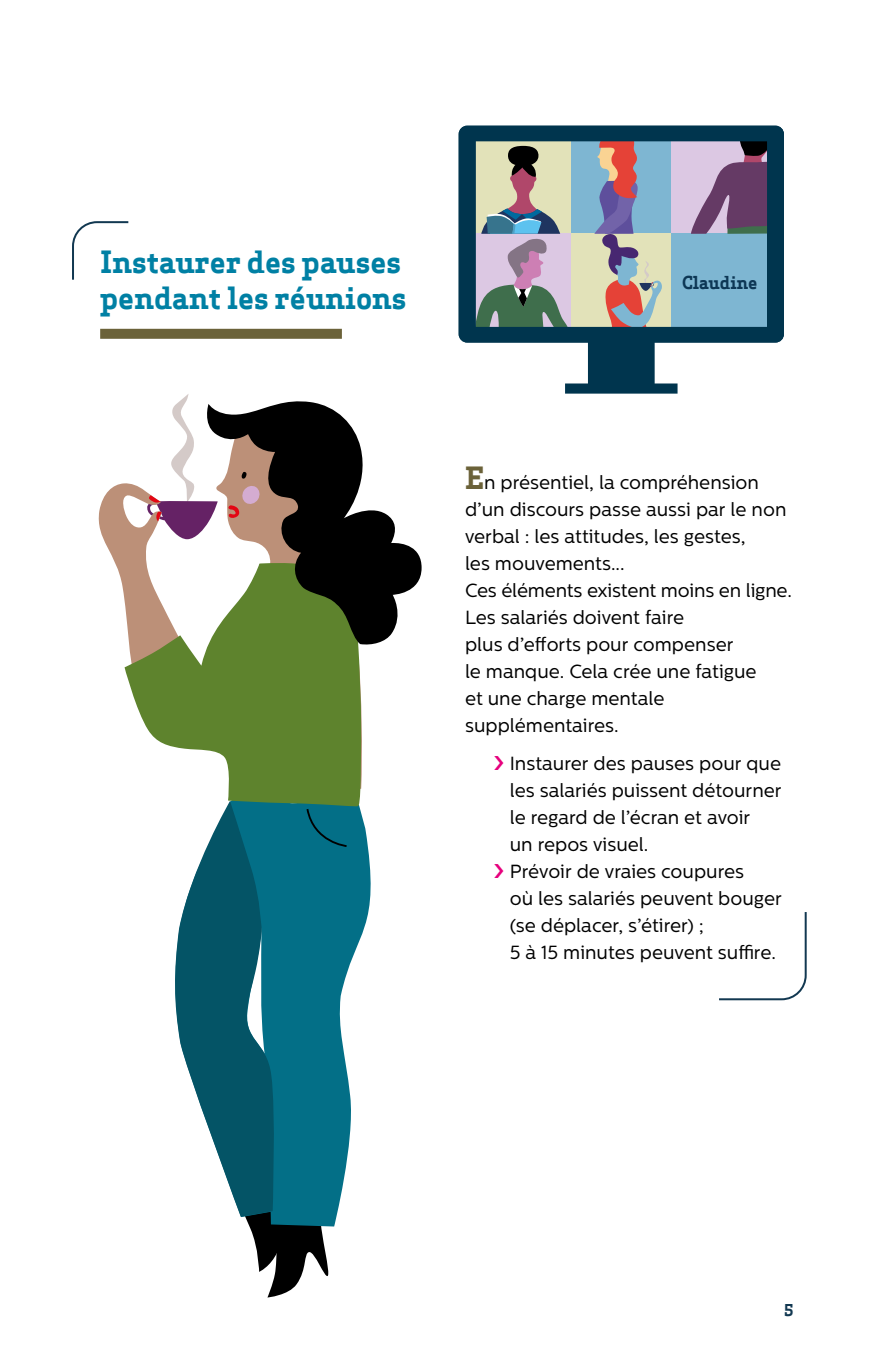
<style>
.page{position:relative;width:879px;height:1361px;background:#fff}
.page>*{position:absolute;margin:0;border:0;box-sizing:border-box;transform-origin:0 0}
.t1{font:700 30px/36px "Apex Serif";color:#0080a4}
.t2{font:19px/27px "Centrale Sans";color:#000}
.t3{font:700 17.4px "Apex Serif";color:#0d3755}
.t4{font:700 16px "Apex Serif";color:#123851}
.s1{font-family:"Apex Serif";font-weight:700;font-size:30px;color:#6b6239}
.s2{font-family:"Aaux Pro OT";font-weight:900;font-size:20px;color:#e6007d}
</style>
<div class="page">
<div style="left:100px;top:329px;width:242px;height:10px;background:#6b6239"></div>
<svg style="left:72px;top:221px;width:57px;height:59px"></svg>
<svg style="left:719px;top:912px;width:88px;height:89px"></svg>
<svg style="left:473px;top:342px;width:204px;height:52px"></svg>
<svg style="left:459px;top:126px;width:325px;height:216px;background:#7c8b98"></svg>
<svg style="left:348px;top:806px;width:23px;height:346px"></svg>
<svg style="left:98px;top:483px;width:91px;height:186px"></svg>
<svg style="left:143px;top:394px;width:59px;height:145px"></svg>
<svg style="left:125px;top:562px;width:236px;height:244px;fill:#5e832d"></svg>
<svg style="left:202px;top:401px;width:219px;height:245px"></svg>
<svg style="left:173px;top:801px;width:175px;height:496px"></svg>
<h1 class="t1" style="left:100px;top:244px;width:308px">Instaurer des pauses pendant les réunions</h1>
<p class="t3" style="left:682px;top:272px;width:77px">Claudine</p>
<p class="t2" style="left:465px;top:469px;width:328px"><span class="s1">E</span>n présentiel, la compréhension d’un discours passe aussi par le non verbal : les attitudes, les gestes,<br>les mouvements...<br>Ces éléments existent moins en ligne.<br>Les salariés doivent faire<br>plus d’efforts pour compenser<br>le manque. Cela crée une fatigue<br>et une charge mentale supplémentaires.</p>
<p class="t2" style="left:493px;top:750px;width:289px"><span class="s2">&gt;</span> Instaurer des pauses pour que</p>
<p class="t2" style="left:510px;top:777px;width:273px">les salariés puissent détourner</p>
<p class="t2" style="left:510px;top:804px;width:242px">le regard de l’écran et avoir</p>
<p class="t2" style="left:510px;top:831px;width:140px">un repos visuel.</p>
<p class="t2" style="left:493px;top:858px;width:252px"><span class="s2">&gt;</span> Prévoir de vraies coupures</p>
<p class="t2" style="left:510px;top:885px;width:274px">où les salariés peuvent bouger</p>
<p class="t2" style="left:510px;top:912px;width:196px">(se déplacer, s’étirer) ;</p>
<p class="t2" style="left:510px;top:939px;width:268px">5 à 15 minutes peuvent suffire.</p>
<p class="t4" style="left:784px;top:1300px;width:11px">5</p>
</div>
